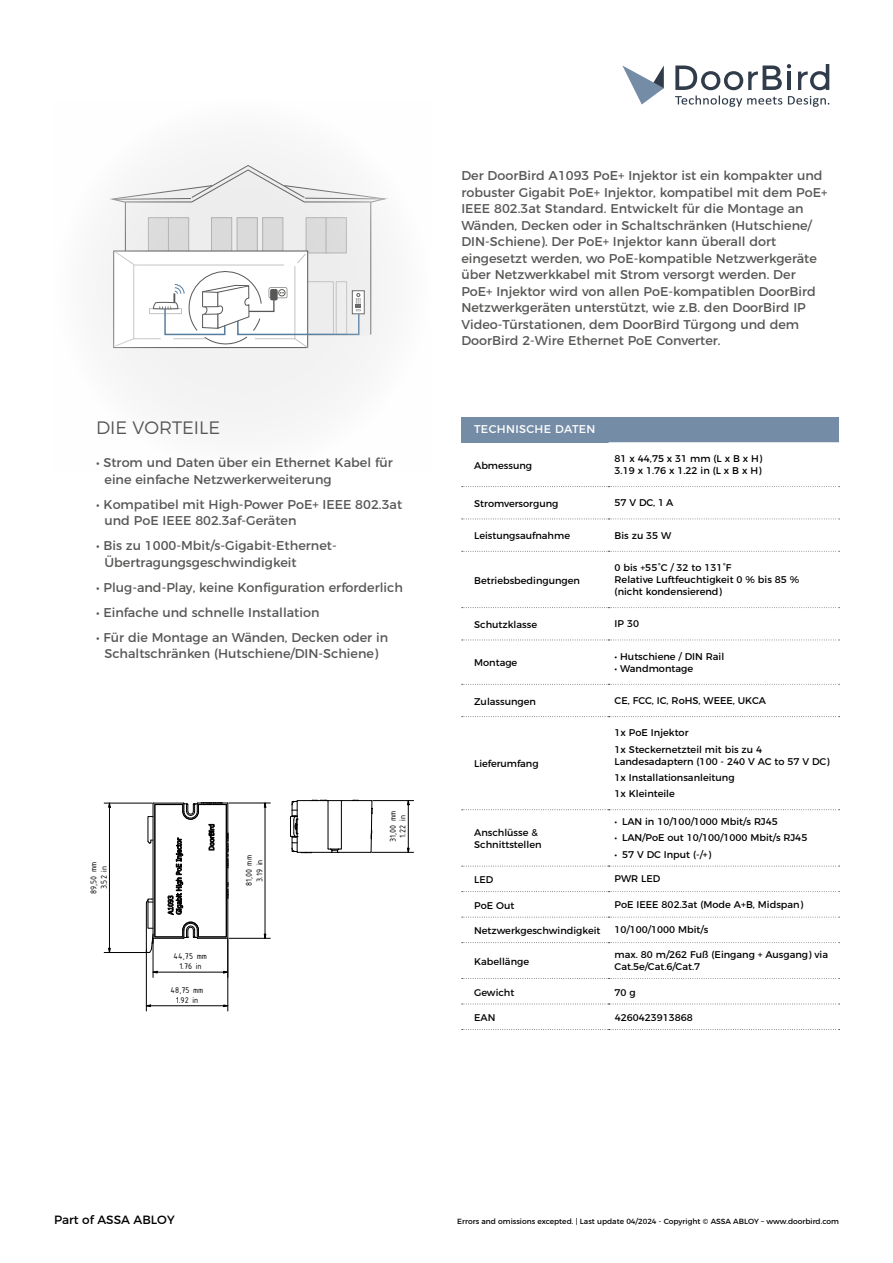
<style>
.page{position:relative;width:893px;height:1263px;background:#fff}
.page>*{position:absolute;margin:0;border:0;box-sizing:border-box;transform-origin:0 0}
.t1{font:300 18px "Montserrat";color:#575756}
.t2{font:12.75px/16.5px "Montserrat";color:#575756}
.t3{font:12px "Montserrat";color:#000}
.t4{font:11.25px "Montserrat";letter-spacing:.03em;color:#fff}
.t5{font:9.75px/12px "Montserrat";color:#000}
.t6{font:9px/10.4px "ISOCPEUR";letter-spacing:.005em;color:#000;text-align:center}
.t7{font:7.5px "Montserrat";color:#000}
</style>
<div class="page">
<div style="left:54px;top:100px;width:376px;height:372px;background:#fafafa"></div>
<div style="left:113px;top:203px;width:259px;height:132px;background:#eee"></div>
<hr style="left:370px;top:202px;width:1px;height:133px;background:#575756">
<hr style="left:125px;top:202px;width:1px;height:133px;background:#575756">
<div style="left:306px;top:218px;width:20px;height:35px;background:#dadada"></div>
<div style="left:306px;top:217px;width:21px;height:36px;border:1px solid #b2b2b2"></div>
<div style="left:326px;top:218px;width:20px;height:35px;background:#dadada"></div>
<div style="left:326px;top:217px;width:21px;height:36px;border:1px solid #b2b2b2"></div>
<div style="left:148px;top:218px;width:21px;height:46px;background:#dadada"></div>
<div style="left:148px;top:217px;width:21px;height:48px;border:1px solid #b2b2b2"></div>
<div style="left:168px;top:218px;width:21px;height:46px;background:#dadada"></div>
<div style="left:168px;top:217px;width:21px;height:48px;border:1px solid #b2b2b2"></div>
<div style="left:237px;top:218px;width:20px;height:46px;background:#dadada"></div>
<div style="left:237px;top:217px;width:21px;height:48px;border:1px solid #b2b2b2"></div>
<div style="left:211px;top:218px;width:21px;height:46px;background:#dadada"></div>
<div style="left:211px;top:217px;width:21px;height:48px;border:1px solid #b2b2b2"></div>
<div style="left:263px;top:218px;width:20px;height:46px;background:#dadada"></div>
<div style="left:262px;top:217px;width:21px;height:48px;border:1px solid #b2b2b2"></div>
<svg style="left:109px;top:165px;width:279px;height:38px"></svg>
<div style="left:352px;top:291px;width:12px;height:23px;background:#fff"></div>
<svg style="left:113px;top:251px;width:248px;height:98px"></svg>
<div style="left:461px;top:417px;width:378px;height:25px;background:#758ca6"></div>
<svg style="left:609px;top:442px;width:230px;height:276px"></svg>
<svg style="left:462px;top:486px;width:378px;height:1px"></svg>
<svg style="left:462px;top:519px;width:378px;height:1px"></svg>
<svg style="left:462px;top:551px;width:378px;height:1px"></svg>
<svg style="left:462px;top:607px;width:378px;height:1px"></svg>
<svg style="left:462px;top:640px;width:378px;height:1px"></svg>
<svg style="left:462px;top:684px;width:378px;height:1px"></svg>
<svg style="left:462px;top:891px;width:378px;height:1px"></svg>
<svg style="left:462px;top:917px;width:378px;height:1px"></svg>
<svg style="left:462px;top:942px;width:378px;height:1px"></svg>
<svg style="left:462px;top:978px;width:378px;height:1px"></svg>
<svg style="left:462px;top:716px;width:378px;height:1px"></svg>
<svg style="left:462px;top:809px;width:378px;height:1px"></svg>
<svg style="left:462px;top:866px;width:378px;height:1px"></svg>
<svg style="left:462px;top:1003px;width:378px;height:1px"></svg>
<svg style="left:462px;top:1029px;width:378px;height:1px"></svg>
<svg style="left:622px;top:65px;width:42px;height:40px"></svg>
<svg style="left:675px;top:64px;width:154px;height:43px"></svg>
<svg style="left:103px;top:802px;width:168px;height:210px"></svg>
<svg style="left:223px;top:1004px;width:7px;height:3px"></svg>
<svg style="left:144px;top:1004px;width:7px;height:3px"></svg>
<hr style="left:150px;top:1005px;width:74px;height:1px;background:#000">
<hr style="left:146px;top:950px;width:1px;height:61px;background:#000">
<hr style="left:228px;top:939px;width:1px;height:72px;background:#000">
<hr style="left:265px;top:807px;width:1px;height:127px;background:#000">
<hr style="left:229px;top:938px;width:41px;height:1px;background:#000">
<hr style="left:229px;top:803px;width:41px;height:1px;background:#000">
<svg style="left:108px;top:802px;width:3px;height:6px"></svg>
<svg style="left:108px;top:948px;width:3px;height:7px"></svg>
<hr style="left:109px;top:807px;width:1px;height:141px;background:#000">
<hr style="left:104px;top:952px;width:44px;height:1px;background:#000">
<hr style="left:104px;top:803px;width:48px;height:1px;background:#000">
<hr style="left:157px;top:972px;width:67px;height:1px;background:#000">
<hr style="left:153px;top:939px;width:1px;height:38px;background:#000">
<svg style="left:290px;top:799px;width:124px;height:55px"></svg>
<hr style="left:408px;top:805px;width:1px;height:43px;background:#000">
<hr style="left:373px;top:800px;width:41px;height:1px;background:#000">
<hr style="left:372px;top:852px;width:42px;height:1px;background:#000">
<h1 class="t1" style="left:96px;top:417px;width:126px">DIE VORTEILE</h1>
<p class="t2" style="left:105px;top:454px;width:290px;text-indent:-9px">• Strom und Daten über ein Ethernet Kabel für eine einfache Netzwerkerweiterung</p>
<p class="t2" style="left:105px;top:496px;width:299px;text-indent:-9px">• Kompatibel mit High-Power PoE+ IEEE 802.3at und PoE IEEE 802.3af-Geräten</p>
<p class="t2" style="left:105px;top:537px;width:234px;text-indent:-9px">• Bis zu 1000-Mbit/s-Gigabit-Ethernet-<br>Übertragungsgeschwindigkeit</p>
<p class="t2" style="left:96px;top:579px;width:308px">• Plug-and-Play, keine Konfiguration erforderlich</p>
<p class="t2" style="left:96px;top:604px;width:225px">• Einfache und schnelle Installation</p>
<p class="t2" style="left:96px;top:629px;width:294px;text-align:center">• Für die Montage an Wänden, Decken oder in<br>Schaltschränken (Hutschiene/DIN-Schiene)</p>
<p class="t6" style="left:89px;top:894px;width:34px;rotate:-90deg">89,50 mm<br>3.52 in</p>
<p class="t6" style="left:174px;top:952px;width:35px">44,75 mm<br>1.76 in</p>
<p class="t6" style="left:171px;top:985px;width:35px">48,75 mm<br>1.92 in</p>
<p class="t6" style="left:245px;top:886px;width:33px;rotate:-90deg">81,00 mm<br>3.19 in</p>
<p class="t6" style="left:389px;top:842px;width:33px;line-height:9.9px;rotate:-90deg">31,00 mm<br>1.22 in</p>
<p class="t2" style="left:461px;top:168px;width:368px">Der DoorBird A1093 PoE+ Injektor ist ein kompakter und robuster Gigabit PoE+ Injektor, kompatibel mit dem PoE+ IEEE 802.3at Standard. Entwickelt für die Montage an Wänden, Decken oder in Schaltschränken (Hutschiene/ DIN-Schiene). Der PoE+ Injektor kann überall dort eingesetzt werden, wo PoE-kompatible Netzwerkgeräte über Netzwerkkabel mit Strom versorgt werden. Der PoE+ Injektor wird von allen PoE-kompatiblen DoorBird Netzwerkgeräten unterstützt, wie z.B. den DoorBird IP Video-Türstationen, dem DoorBird Türgong und dem DoorBird 2-Wire Ethernet PoE Converter.</p>
<p class="t4" style="left:474px;top:423px;width:123px">TECHNISCHE DATEN</p>
<p class="t5" style="left:474px;top:459px;width:59px">Abmessung</p>
<p class="t5" style="left:615px;top:452px;width:149px">81 x 44,75 x 31 mm (L x B x H)<br>3.19 x 1.76 x 1.22 in (L x B x H)</p>
<p class="t5" style="left:474px;top:497px;width:86px">Stromversorgung</p>
<p class="t5" style="left:615px;top:497px;width:60px">57 V DC, 1 A</p>
<p class="t5" style="left:474px;top:530px;width:97px">Leistungsaufnahme</p>
<p class="t5" style="left:615px;top:529px;width:58px">Bis zu 35 W</p>
<p class="t5" style="left:474px;top:574px;width:107px">Betriebsbedingungen</p>
<p class="t5" style="left:615px;top:561px;width:186px">0 bis +55°C / 32 to 131°F<br>Relative Luftfeuchtigkeit 0 % bis 85 % (nicht kondensierend)</p>
<p class="t5" style="left:474px;top:618px;width:64px">Schutzklasse</p>
<p class="t5" style="left:615px;top:618px;width:26px">IP 30</p>
<p class="t5" style="left:474px;top:657px;width:45px">Montage</p>
<p class="t5" style="left:615px;top:650px;width:111px">• Hutschiene / DIN Rail</p>
<p class="t5" style="left:615px;top:662px;width:80px">• Wandmontage</p>
<p class="t5" style="left:474px;top:695px;width:63px">Zulassungen</p>
<p class="t5" style="left:615px;top:694px;width:153px">CE, FCC, IC, RoHS, WEEE, UKCA</p>
<p class="t5" style="left:474px;top:758px;width:66px">Lieferumfang</p>
<p class="t5" style="left:474px;top:827px;width:69px">Anschlüsse &amp;<br>Schnittstellen</p>
<p class="t5" style="left:615px;top:725px;width:149px;line-height:16.2px">1x PoE Injektor<br>1x Steckernetzteil mit bis zu 4</p>
<p class="t5" style="left:615px;top:753px;width:216px;line-height:16.2px">Landesadaptern (100 - 240 V AC to 57 V DC)<br>1x Installationsanleitung<br>1x Kleinteile</p>
<p class="t5" style="left:615px;top:816px;width:165px">• LAN in 10/100/1000 Mbit/s RJ45</p>
<p class="t5" style="left:615px;top:832px;width:194px">• LAN/PoE out 10/100/1000 Mbit/s RJ45</p>
<p class="t5" style="left:615px;top:848px;width:98px">• 57 V DC Input (-/+)</p>
<p class="t5" style="left:474px;top:874px;width:21px">LED</p>
<p class="t5" style="left:615px;top:873px;width:47px">PWR LED</p>
<p class="t5" style="left:474px;top:899px;width:42px">PoE Out</p>
<p class="t5" style="left:615px;top:898px;width:190px">PoE IEEE 802.3at (Mode A+B, Midspan)</p>
<p class="t5" style="left:474px;top:925px;width:128px">Netzwerkgeschwindigkeit</p>
<p class="t5" style="left:615px;top:924px;width:95px">10/100/1000 Mbit/s</p>
<p class="t5" style="left:474px;top:955px;width:56px">Kabellänge</p>
<p class="t5" style="left:615px;top:948px;width:215px">max. 80 m/262 Fuß (Eingang + Ausgang) via<br>Cat.5e/Cat.6/Cat.7</p>
<p class="t5" style="left:474px;top:986px;width:42px">Gewicht</p>
<p class="t5" style="left:615px;top:986px;width:23px">70 g</p>
<p class="t5" style="left:474px;top:1011px;width:23px">EAN</p>
<p class="t5" style="left:615px;top:1011px;width:80px">4260423913868</p>
<p class="t3" style="left:54px;top:1213px;width:122px">Part of ASSA ABLOY</p>
<p class="t7" style="left:457px;top:1217px;width:383px">Errors and omissions excepted. | Last update 04/2024 - Copyright © ASSA ABLOY – www.doorbird.com</p>
</div>
